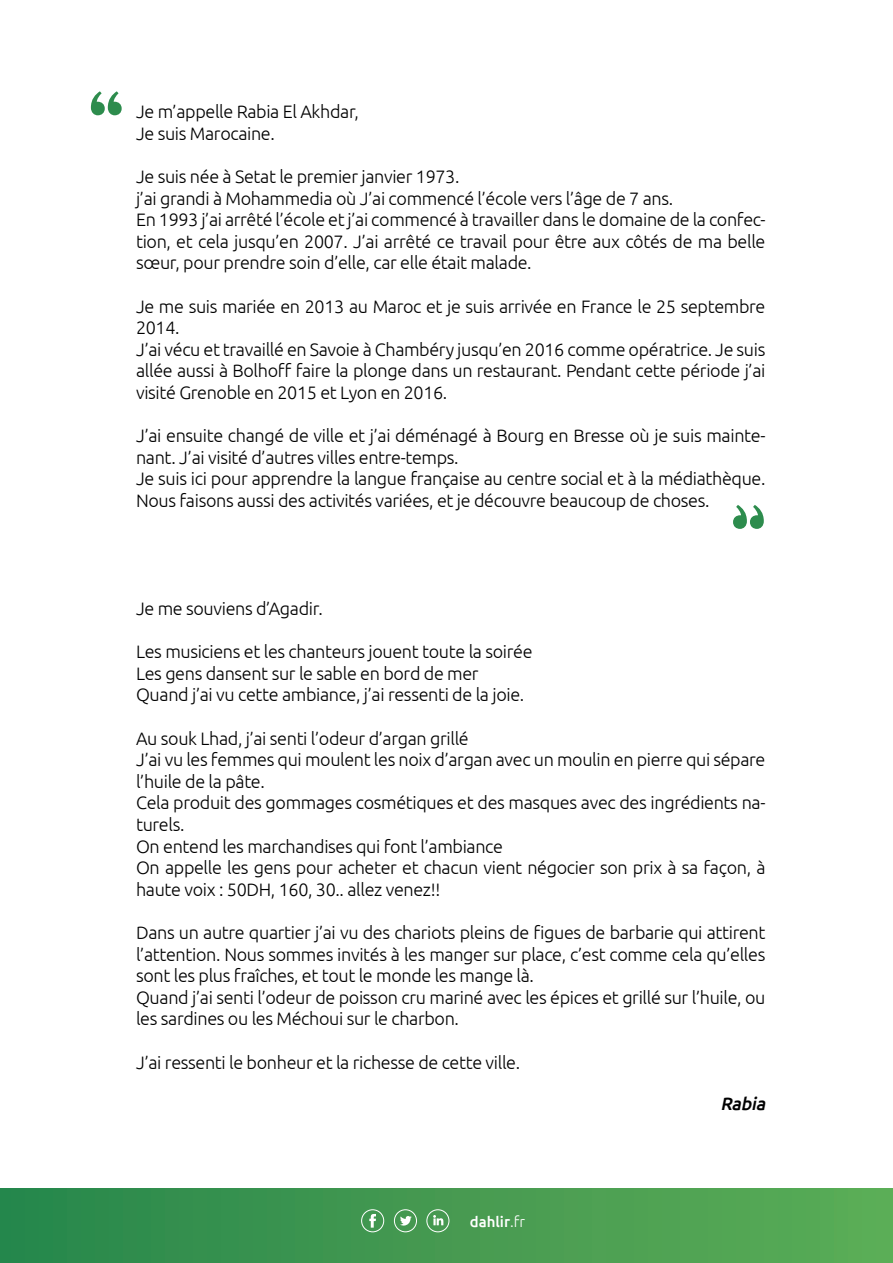
<style>
.page{position:relative;width:893px;height:1263px;background:#fff}
.page>*{position:absolute;margin:0;border:0;box-sizing:border-box;transform-origin:0 0}
.t1{font:900 76.5px "MADE Mirage";color:#2d8c4d}
.t2{font:300 18px/21.6px "Ubuntu";letter-spacing:-.02em;color:#000001}
.t3{font:italic 500 18px "Ubuntu";color:#000001}
.t4{font:500 15px "Ubuntu";color:#fff}
.s1{font-weight:300}
</style>
<div class="page">
<div style="left:0;top:1188px;width:893px;height:75px;background:linear-gradient(to right,#28874c,#5ead57)"></div>
<svg style="left:361px;top:1209px;width:23px;height:23px"></svg>
<svg style="left:394px;top:1209px;width:23px;height:23px"></svg>
<svg style="left:426px;top:1209px;width:23px;height:23px"></svg>
<h1 class="t1" style="left:88px;top:75px;width:38px">‘‘</h1>
<p class="t2" style="left:136px;top:100px;width:224px">Je m’appelle Rabia El Akhdar,<br>Je suis Marocaine.</p>
<p class="t2" style="left:136px;top:165px;width:631px">Je suis née à Setat le premier janvier 1973.<br>j’ai grandi à Mohammedia où J’ai commencé l’école vers l’âge de 7 ans.<br>En 1993 j’ai arrêté l’école et j’ai commencé à travailler dans le domaine de la confec&shy;tion, et cela jusqu’en 2007. J’ai arrêté ce travail pour être aux côtés de ma belle sœur, pour prendre soin d’elle, car elle était malade.</p>
<p class="t2" style="left:136px;top:295px;width:631px">Je me suis mariée en 2013 au Maroc et je suis arrivée en France le 25 septembre 2014.<br>J’ai vécu et travaillé en Savoie à Chambéry jusqu’en 2016 comme opératrice. Je suis allée aussi à Bolhoff faire la plonge dans un restaurant. Pendant cette période j’ai visité Grenoble en 2015 et Lyon en 2016.</p>
<p class="t2" style="left:136px;top:424px;width:631px">J’ai ensuite changé de ville et j’ai déménagé à Bourg en Bresse où je suis mainte&shy;nant. J’ai visité d’autres villes entre-temps.<br>Je suis ici pour apprendre la langue française au centre social et à la médiathèque.<br>Nous faisons aussi des activités variées, et je découvre beaucoup de choses.</p>
<p class="t2" style="left:136px;top:597px;width:188px">Je me souviens d’Agadir.</p>
<p class="t2" style="left:136px;top:640px;width:398px">Les musiciens et les chanteurs jouent toute la soirée<br>Les gens dansent sur le sable en bord de mer<br>Quand j’ai vu cette ambiance, j’ai ressenti de la joie.</p>
<p class="t2" style="left:136px;top:727px;width:631px">Au souk Lhad, j’ai senti l’odeur d’argan grillé<br>J’ai vu les femmes qui moulent les noix d’argan avec un moulin en pierre qui sépare l’huile de la pâte.<br>Cela produit des gommages cosmétiques et des masques avec des ingrédients na&shy;turels.<br>On entend les marchandises qui font l’ambiance<br>On appelle les gens pour acheter et chacun vient négocier son prix à sa façon, à haute voix : 50DH, 160, 30.. allez venez!!</p>
<p class="t2" style="left:136px;top:921px;width:631px">Dans un autre quartier j’ai vu des chariots pleins de figues de barbarie qui attirent l’attention. Nous sommes invités à les manger sur place, c’est comme cela qu’elles sont les plus fraîches, et tout le monde les mange là.<br>Quand j’ai senti l’odeur de poisson cru mariné avec les épices et grillé sur l’huile, ou les sardines ou les Méchoui sur le charbon.</p>
<p class="t2" style="left:136px;top:1051px;width:386px">J’ai ressenti le bonheur et la richesse de cette ville.</p>
<p class="t3" style="left:720px;top:1092px;width:51px">Rabia</p>
<p class="t4" style="left:470px;top:1212px;width:57px">dahlir<span class="s1">.fr</span></p>
</div>
